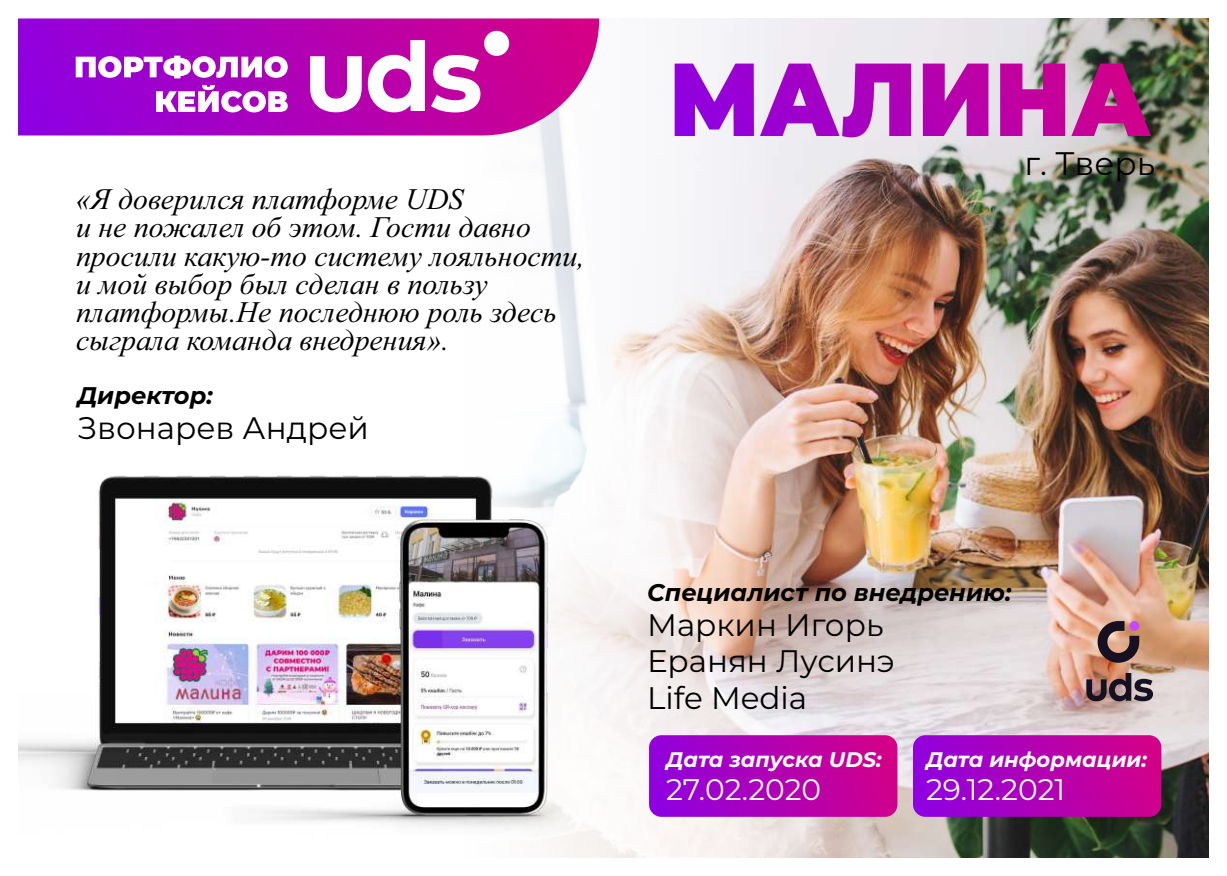
<style>
.page{position:relative;width:1227px;height:876px;background:#fff}
.page>*{position:absolute;margin:0;border:0;box-sizing:border-box;transform-origin:0 0}
.t1{font:32.6px "Montserrat";color:#000}
.t2{font:31.2px/36.4px "Montserrat";color:#000}
.t3{font:italic 29.8px/28px "Times New Roman";color:#000}
.t4{font:29.6px "Montserrat";color:#fff}
.t5{font:italic 700 24px "Montserrat";color:#000}
.t6{font:italic 700 21px "Montserrat";color:#fff}
</style>
<div class="page">
<img style="left:465px;top:18px;width:744px;height:839px">
<svg style="left:18px;top:18px;width:581px;height:117px;background:#b718bc"></svg>
<svg style="left:76px;top:31px;width:433px;height:81px"></svg>
<svg style="left:674px;top:61px;width:478px;height:78px;background:#bf59c2"></svg>
<div style="left:649px;top:734px;width:248px;height:82px;background:linear-gradient(to right,#8f00e1,#d20088);border-radius:12px"></div>
<div style="left:913px;top:734px;width:248px;height:82px;background:linear-gradient(to right,#8f00e1,#d20088);border-radius:12px"></div>
<svg style="left:1097px;top:620px;width:42px;height:42px;background:#795b55"></svg>
<svg style="left:1129px;top:620px;width:10px;height:10px"></svg>
<svg style="left:1086px;top:672px;width:67px;height:29px;background:#765e5e"></svg>
<img style="left:18px;top:391px;width:639px;height:466px">
<p class="t3" style="left:76px;top:188px;width:510px">«Я доверился платформе UDS<br>и не пожалел об этом. Гости давно просили какую-то систему лояльности, и мой выбор был сделан в пользу платформы.Не последнюю роль здесь сыграла команда внедрения».</p>
<p class="t5" style="left:77px;top:381px;width:137px">Директор:</p>
<p class="t2" style="left:77px;top:409px;width:293px">Звонарев Андрей</p>
<p class="t1" style="left:1024px;top:144px;width:132px">г. Тверь</p>
<p class="t5" style="left:647px;top:577px;width:366px">Специалист по внедрению:</p>
<p class="t2" style="left:647px;top:606px;width:249px">Маркин Игорь<br>Еранян Лусинэ<br>Life Media</p>
<p class="t6" style="left:666px;top:746px;width:217px">Дата запуска UDS:</p>
<p class="t4" style="left:666px;top:770px;width:156px">27.02.2020</p>
<p class="t6" style="left:926px;top:746px;width:222px">Дата информации:</p>
<p class="t4" style="left:926px;top:771px;width:141px">29.12.2021</p>
</div>
